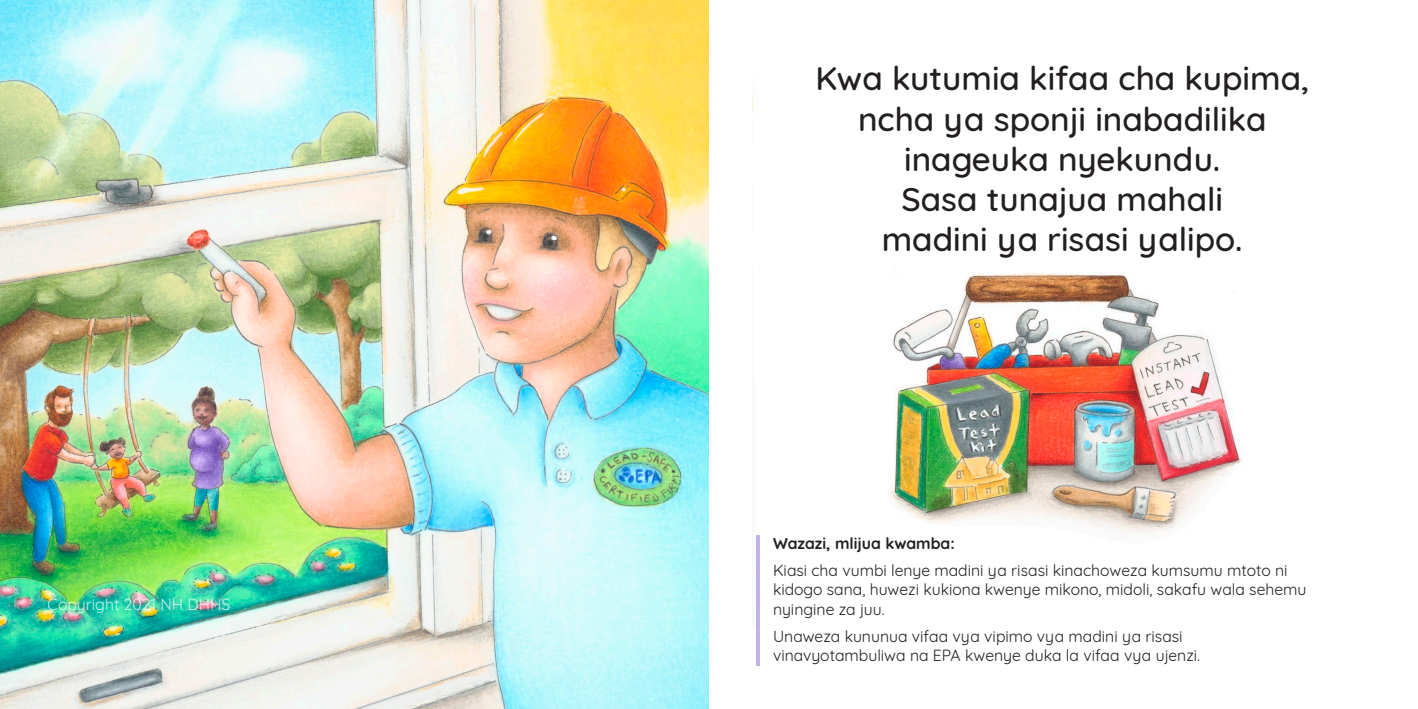
<style>
.page{position:relative;width:1418px;height:709px;background:#fff}
.page>*{position:absolute;margin:0;border:0;box-sizing:border-box;transform-origin:0 0}
.Child_text_22_26{font:500 33.25px/40.2px "Quicksand";color:#231f20;text-align:center}
.Parent_text_12_14{font:15.75px/19.2px "Quicksand";color:#231f20}
.Parent_text_12_14-2{font:700 15.75px "Quicksand";color:#231f20}
.t1{font:15.75px "Quicksand";color:#fff}
</style>
<div class="page">
<img style="left:752px;top:89px;width:490px;height:577px">
<img style="left:0;top:0;width:709px;height:709px">
<hr style="left:756px;top:535px;width:4px;height:130px;background:#c2b4e4">
<p class="t1" style="left:48px;top:592px;width:184px">Copyright 2021 NH DHHS</p>
<p class="Child_text_22_26" style="left:815px;top:55px;width:495px">Kwa kutumia kifaa cha kupima, ncha ya sponji inabadilika inageuka nyekundu.<br>Sasa tunajua mahali<br>madini ya risasi yalipo.</p>
<p class="Parent_text_12_14-2" style="left:773px;top:530px;width:183px">Wazazi, mlijua kwamba:</p>
<p class="Parent_text_12_14" style="left:773px;top:559px;width:535px">Kiasi cha vumbi lenye madini ya risasi kinachoweza kumsumu mtoto ni kidogo sana, huwezi kukiona kwenye mikono, midoli, sakafu wala sehemu nyingine za juu.</p>
<p class="Parent_text_12_14" style="left:773px;top:625px;width:429px">Unaweza kununua vifaa vya vipimo vya madini ya risasi vinavyotambuliwa na EPA kwenye duka la vifaa vya ujenzi.</p>
</div>
